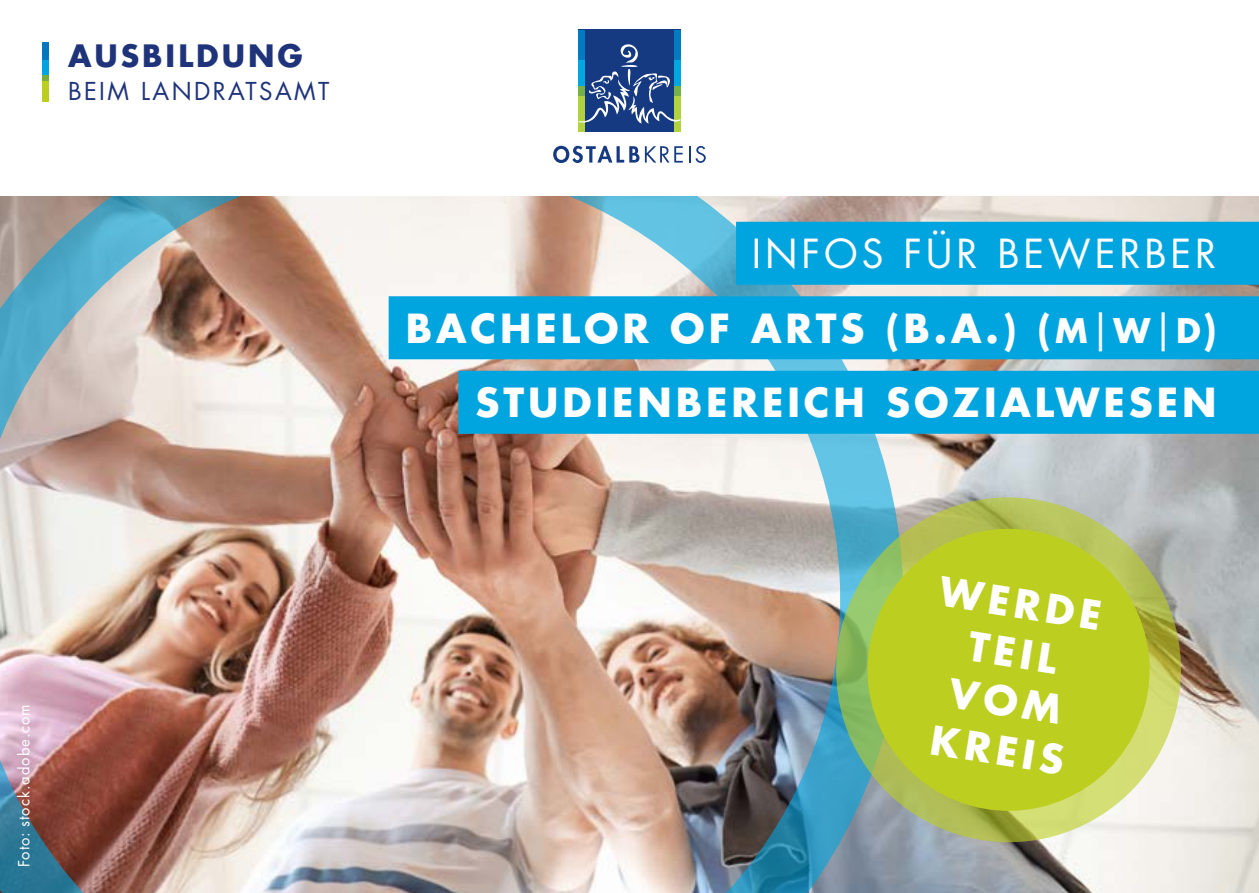
<style>
.page{position:relative;width:1259px;height:893px;background:#fff}
.page>*{position:absolute;margin:0;border:0;box-sizing:border-box;transform-origin:0 0}
.H1_Titel{font:700 39px/49.5px "Futura Std";letter-spacing:.1em;color:#fff;text-align:center}
.H1_Titel-2{font:39px "Futura Std";letter-spacing:.1em;color:#fff}
.t1{font:700 30px "Futura Std";letter-spacing:.1em;color:#1e337a}
.t2{font:24px "Futura Std";letter-spacing:.1em;color:#1e337a}
.t3{font:15px "Futura Std";letter-spacing:.07em;color:#fff}
.s1{font-size:33px}
.s2{font-weight:400}
</style>
<div class="page">
<img style="left:917px;top:196px;width:342px;height:697px">
<img style="left:0;top:196px;width:917px;height:697px">
<svg style="left:553px;top:146px;width:86px;height:17px"></svg>
<svg style="left:645px;top:146px;width:38px;height:17px"></svg>
<svg style="left:689px;top:146px;width:17px;height:17px"></svg>
<div style="left:578px;top:30px;width:102px;height:102px;background:#153a81"></div>
<div style="left:578px;top:30px;width:7px;height:30px;background:#037bc1"></div>
<div style="left:578px;top:96px;width:7px;height:36px;background:#b2d33e"></div>
<div style="left:674px;top:30px;width:6px;height:30px;background:#037bc1"></div>
<div style="left:674px;top:96px;width:6px;height:36px;background:#b2d33e"></div>
<svg style="left:578px;top:44px;width:102px;height:80px"></svg>
<div style="left:43px;top:43px;width:6px;height:17px;background:#0578bd"></div>
<svg style="left:43px;top:75px;width:6px;height:6px"></svg>
<div style="left:43px;top:60px;width:6px;height:15px;background:#00a5df"></div>
<div style="left:43px;top:81px;width:6px;height:21px;background:#bccf21"></div>
<div style="left:736px;top:222px;width:523px;height:63px;background:#00a5df"></div>
<div style="left:389px;top:296px;width:870px;height:63px;background:#00a5df"></div>
<div style="left:458px;top:371px;width:801px;height:63px;background:#00a5df"></div>
<img style="left:816px;top:478px;width:384px;height:384px">
<svg style="left:851px;top:513px;width:314px;height:314px;background:#b5c943"></svg>
<p class="t1" style="left:68px;top:36px;width:236px">AUSBILDUNG</p>
<p class="t2" style="left:68px;top:76px;width:263px">BEIM LANDRATSAMT</p>
<p class="t3" style="left:14px;top:867px;width:165px;rotate:-90deg">Foto: stock.adobe.com</p>
<h1 class="H1_Titel-2" style="left:752px;top:229px;width:466px">INFOS FÜR BEWERBER</h1>
<h1 class="H1_Titel" style="left:406px;top:303px;width:812px">BACHELOR OF ARTS (B.A.) (<span class="s1">M</span><span class="s2">|</span><span class="s1">W</span><span class="s2">|</span><span class="s1">D</span>)</h1>
<h1 class="H1_Titel" style="left:475px;top:377px;width:742px">STUDIENBEREICH SOZIALWESEN</h1>
<h1 class="H1_Titel" style="left:944px;top:566px;width:164px;rotate:9deg">WERDE<br>TEIL<br>VOM<br>KREIS</h1>
</div>
